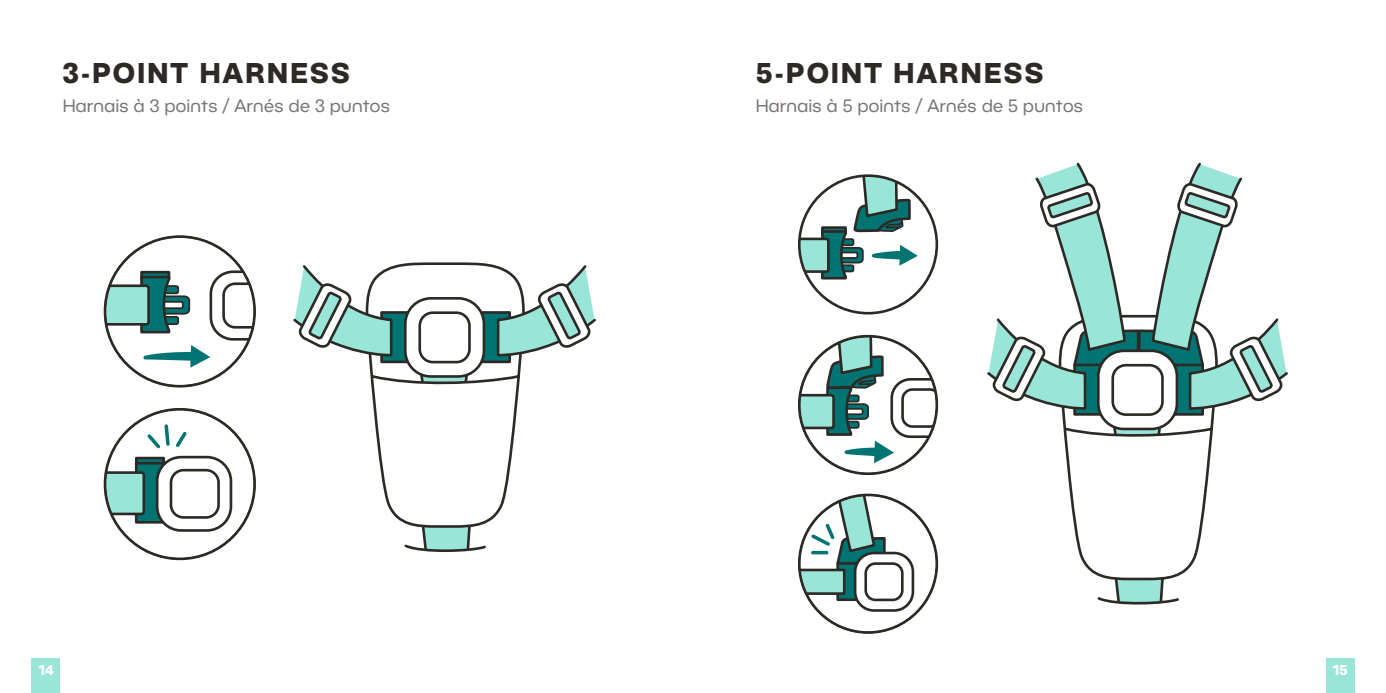
<style>
.page{position:relative;width:1386px;height:693px;background:#fff}
.page>*{position:absolute;margin:0;border:0;box-sizing:border-box;transform-origin:0 0}
.t1{font:700 28px "BC Novatica CYR";letter-spacing:.08em;color:#2d2a26}
.t2{font:17.5px "BC Novatica CYR";letter-spacing:.025em;color:#777472}
.t3{font:700 14px "BC Novatica CYR";color:#fff}
</style>
<div class="page">
<div style="left:1326px;top:658px;width:29px;height:35px;background:#99e6d8"></div>
<div style="left:32px;top:658px;width:28px;height:35px;background:#99e6d8"></div>
<svg style="left:105px;top:269px;width:150px;height:99px"></svg>
<div style="left:104px;top:235px;width:152px;height:153px;border:3px solid #2d2a26;border-radius:50%"></div>
<svg style="left:105px;top:422px;width:129px;height:111px"></svg>
<div style="left:104px;top:408px;width:152px;height:152px;border:3px solid #2d2a26;border-radius:50%"></div>
<svg style="left:369px;top:262px;width:126px;height:260px"></svg>
<div style="left:380px;top:311px;width:31px;height:52px;background:#007473;border:3px solid #2d2a26"></div>
<svg style="left:293px;top:263px;width:101px;height:95px"></svg>
<svg style="left:495px;top:265px;width:101px;height:76px"></svg>
<svg style="left:402px;top:289px;width:181px;height:263px"></svg>
<svg style="left:987px;top:162px;width:301px;height:443px"></svg>
<svg style="left:799px;top:336px;width:138px;height:127px"></svg>
<div style="left:798px;top:335px;width:140px;height:140px;border:3px solid #2d2a26;border-radius:50%"></div>
<svg style="left:799px;top:176px;width:119px;height:105px"></svg>
<div style="left:798px;top:174px;width:140px;height:141px;border:3px solid #2d2a26;border-radius:50%"></div>
<svg style="left:799px;top:495px;width:117px;height:118px"></svg>
<hr style="left:813px;top:551px;width:14px;height:3px;background:#007473">
<div style="left:798px;top:494px;width:140px;height:140px;border:3px solid #2d2a26;border-radius:50%"></div>
<h1 class="t1" style="left:63px;top:55px;width:288px">3-POINT HARNESS</h1>
<h1 class="t1" style="left:756px;top:55px;width:289px">5-POINT HARNESS</h1>
<p class="t2" style="left:63px;top:95px;width:328px">Harnais à 3 points / Arnés de 3 puntos</p>
<p class="t2" style="left:756px;top:95px;width:328px">Harnais à 5 points / Arnés de 5 puntos</p>
<p class="t3" style="left:39px;top:661px;width:16px">14</p>
<p class="t3" style="left:1333px;top:661px;width:16px">15</p>
</div>
